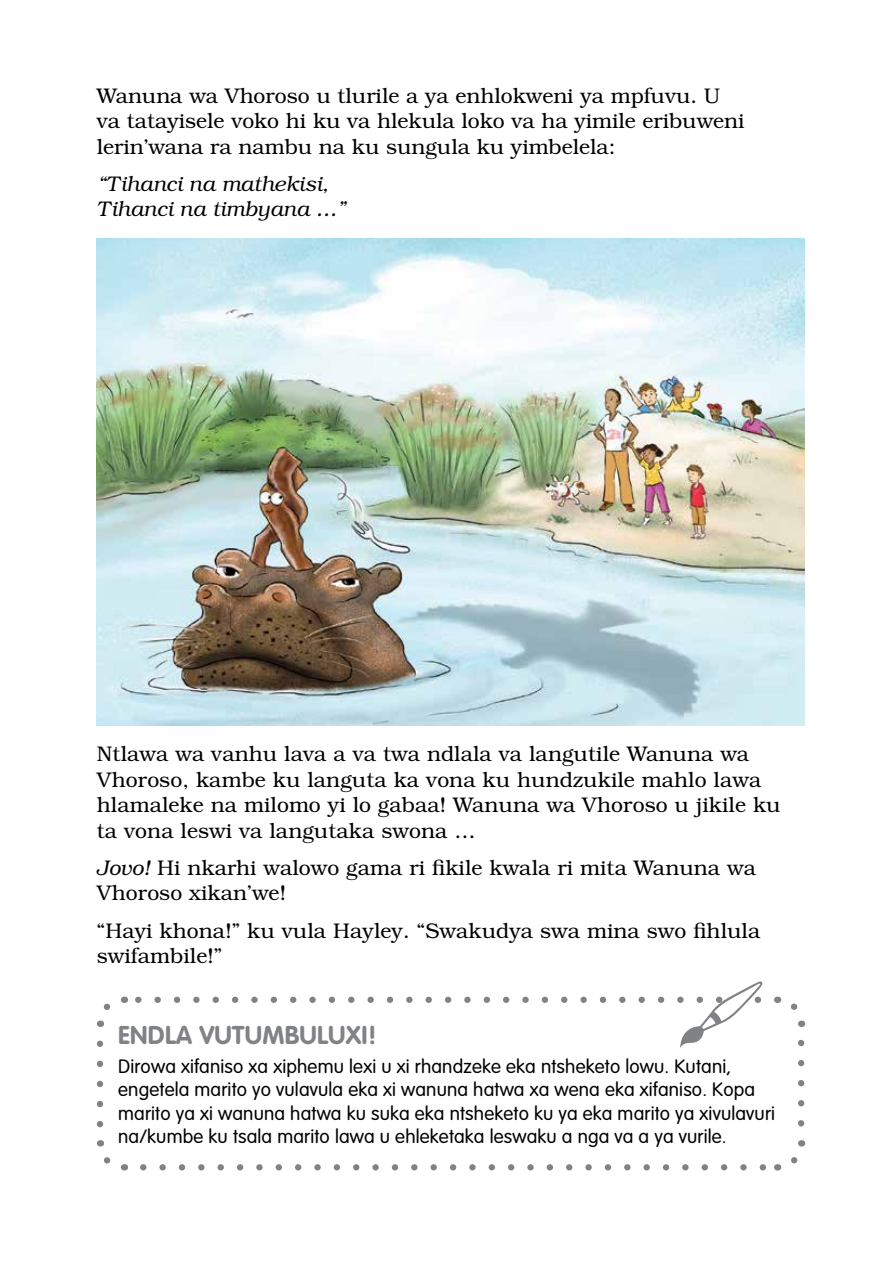
<style>
.page{position:relative;width:893px;height:1263px;background:#fff}
.page>*{position:absolute;margin:0;border:0;box-sizing:border-box;transform-origin:0 0}
.t1{font:700 25.35px "VAG Rounded Std";letter-spacing:.01em;color:#808285}
.t2{font:300 21.15px/25.3px "Bookman Std";letter-spacing:.005em;color:#000}
.t3{font:italic 300 21.15px/25.3px "Bookman Std";letter-spacing:.005em;color:#000}
.t4{font:300 19.05px/23.2px "VAG Rounded Std";letter-spacing:.01em;color:#000}
.s1{font-style:italic}
</style>
<div class="page">
<img style="left:97px;top:238px;width:707px;height:488px">
<svg style="left:97px;top:1044px;width:6px;height:84px"></svg>
<svg style="left:143px;top:1164px;width:623px;height:6px"></svg>
<svg style="left:798px;top:1039px;width:6px;height:84px"></svg>
<svg style="left:97px;top:1003px;width:13px;height:24px"></svg>
<svg style="left:98px;top:1140px;width:27px;height:31px"></svg>
<svg style="left:791px;top:1140px;width:15px;height:24px"></svg>
<svg style="left:777px;top:996px;width:26px;height:31px"></svg>
<svg style="left:135px;top:981px;width:627px;height:67px"></svg>
<p class="t2" style="left:97px;top:83px;width:649px">Wanuna wa Vhoroso u tlurile a ya enhlokweni ya mpfuvu. U va tatayisele voko hi ku va hlekula loko va ha yimile eribuweni lerin’wana ra nambu na ku sungula ku yimbelela:</p>
<p class="t3" style="left:97px;top:172px;width:251px">“Tihanci na mathekisi,<br>Tihanci na timbyana …”</p>
<p class="t2" style="left:97px;top:742px;width:685px">Ntlawa wa vanhu lava a va twa ndlala va langutile Wanuna wa Vhoroso, kambe ku languta ka vona ku hundzukile mahlo lawa hlamaleke na milomo yi lo gabaa! Wanuna wa Vhoroso u jikile ku ta vona leswi va langutaka swona …</p>
<p class="t2" style="left:97px;top:855px;width:661px"><span class="s1">Jovo!</span> Hi nkarhi walowo gama ri fikile kwala ri mita Wanuna wa<br>Vhoroso xikan’we!</p>
<p class="t2" style="left:97px;top:918px;width:665px">“Hayi khona!” ku vula Hayley. “Swakudya swa mina swo fihlula swifambile!”</p>
<p class="t1" style="left:118px;top:1020px;width:260px">ENDLA VUTUMBULUXI!</p>
<p class="t4" style="left:118px;top:1055px;width:658px">Dirowa xifaniso xa xiphemu lexi u xi rhandzeke eka ntsheketo lowu. Kutani, engetela marito yo vulavula eka xi wanuna hatwa xa wena eka xifaniso. Kopa marito ya xi wanuna hatwa ku suka eka ntsheketo ku ya eka marito ya xivulavuri na/kumbe ku tsala marito lawa u ehleketaka leswaku a nga va a ya vurile.</p>
</div>
